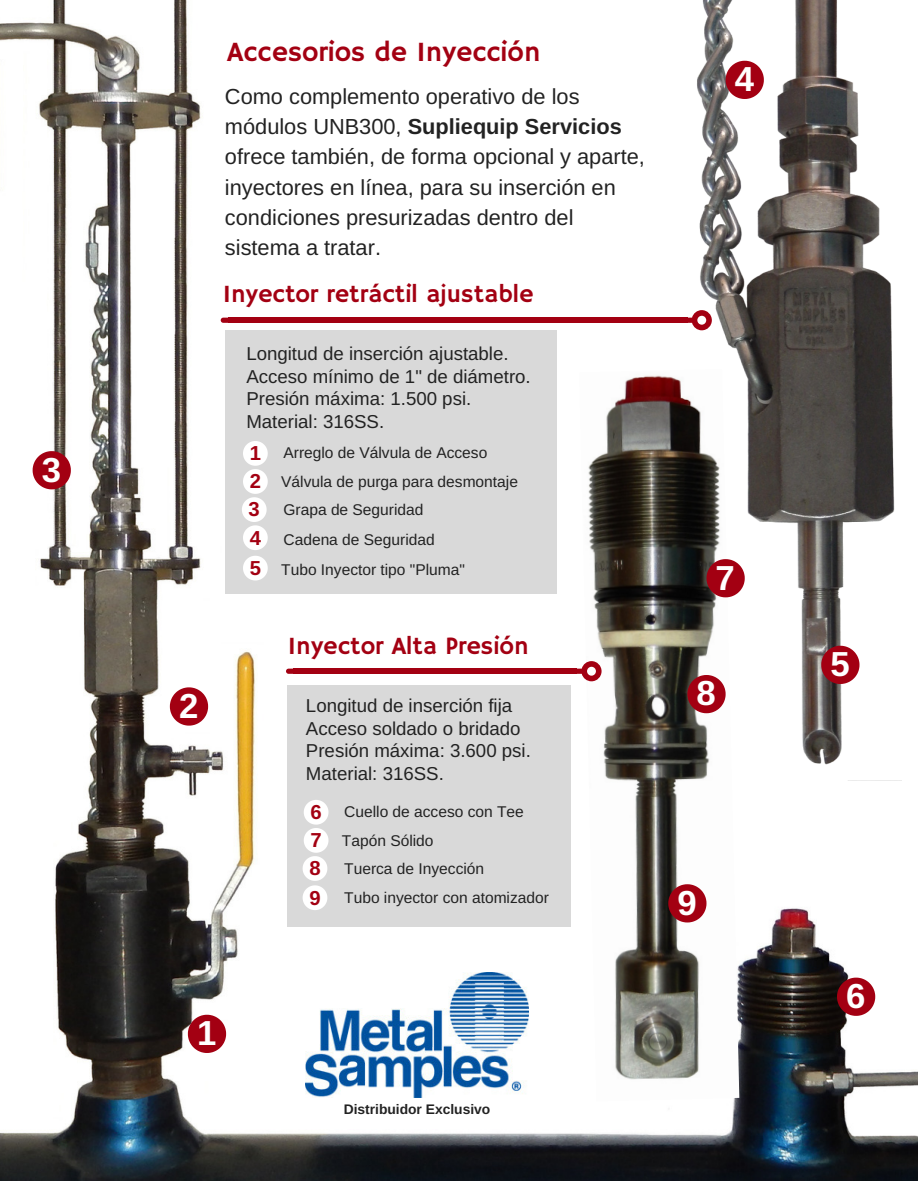
<style>
.page{position:relative;width:918px;height:1188px;background:#fff}
.page>*{position:absolute;margin:0;border:0;box-sizing:border-box;transform-origin:0 0}
.t1{font:700 34.8px "Arimo";color:#fff}
.t2{font:28.05px "Hammersmith One";color:#a30012}
.t3{font:24.9px "Hammersmith One";color:#a30012}
.t4{font:21.75px/30.3px "Arimo";color:#222}
.t5{font:18.75px/22.5px "Arimo";color:#222}
.t6{font:15.6px/29.2px "Arimo";color:#222}
.t7{font:700 13.8px "Arimo";color:#222}
.s1{font-weight:700}
.s2{font-weight:700;font-size:20.25px;color:#a30012}
</style>
<div class="page">
<img style="left:0;top:0;width:918px;height:1180px">
<img style="left:695px;top:0;width:207px;height:780px">
<div style="left:225px;top:331px;width:332px;height:263px;background:#d9d9d9"></div>
<img style="left:306px;top:972px;width:223px;height:126px">
<img style="left:579px;top:369px;width:160px;height:732px">
<svg style="left:221px;top:318px;width:7px;height:5px"></svg>
<div style="left:228px;top:318px;width:459px;height:5px;background:#a30012"></div>
<svg style="left:687px;top:310px;width:25px;height:20px"></svg>
<div style="left:697px;top:316px;width:9px;height:9px;background:#fff;border-radius:50%"></div>
<svg style="left:242px;top:441px;width:26px;height:109px"></svg>
<svg style="left:243px;top:556px;width:25px;height:24px"></svg>
<svg style="left:286px;top:669px;width:7px;height:5px"></svg>
<div style="left:293px;top:669px;width:284px;height:5px;background:#a30012"></div>
<svg style="left:577px;top:661px;width:25px;height:20px"></svg>
<div style="left:587px;top:667px;width:9px;height:9px;background:#fff;border-radius:50%"></div>
<svg style="left:188px;top:1015px;width:38px;height:38px"></svg>
<svg style="left:33px;top:451px;width:38px;height:38px"></svg>
<svg style="left:821px;top:646px;width:38px;height:38px"></svg>
<svg style="left:170px;top:687px;width:38px;height:39px"></svg>
<svg style="left:726px;top:61px;width:38px;height:38px"></svg>
<svg style="left:837px;top:978px;width:38px;height:38px"></svg>
<svg style="left:706px;top:559px;width:39px;height:38px"></svg>
<div style="left:287px;top:685px;width:283px;height:242px;background:#d9d9d9"></div>
<svg style="left:303px;top:800px;width:25px;height:110px"></svg>
<svg style="left:687px;top:675px;width:39px;height:38px"></svg>
<svg style="left:668px;top:884px;width:38px;height:38px"></svg>
<h1 class="t1" style="left:42px;top:450px;width:21px">3</h1>
<h1 class="t1" style="left:179px;top:686px;width:21px">2</h1>
<h2 class="t2" style="left:227px;top:36px;width:315px">Accesorios de Inyección</h2>
<h3 class="t4" style="left:225px;top:81px;width:421px">Como complemento operativo de los módulos UNB300, <span class="s1">Supliequip Servicios </span>ofrece también, de forma opcional y aparte, inyectores en línea, para su inserción en condiciones presurizadas dentro del sistema a tratar.</h3>
<h3 class="t3" style="left:223px;top:279px;width:312px">Inyector retráctil ajustable</h3>
<p class="t5" style="left:246px;top:343px;width:286px">Longitud de inserción ajustable.<br>Acceso mínimo de 1" de diámetro.<br>Presión máxima: 1.500 psi.<br>Material: 316SS.</p>
<p class="t6" style="left:249px;top:438px;width:271px"><span class="s2">1</span> Arreglo de Válvula de Acceso<br><span class="s2">2</span> Válvula de purga para desmontaje<br><span class="s2">3</span> Grapa de Seguridad<br><span class="s2">4</span> Cadena de Seguridad<br><span class="s2">5</span> Tubo Inyector tipo "Pluma"</p>
<h3 class="t3" style="left:288px;top:631px;width:242px">Inyector Alta Presión</h3>
<p class="t5" style="left:306px;top:695px;width:226px">Longitud de inserción fija<br>Acceso soldado o bridado<br>Presión máxima: 3.600 psi.<br>Material: 316SS.</p>
<p class="t6" style="left:309px;top:797px;width:241px;line-height:28.8px"><span class="s2">6</span> Cuello de acceso con Tee<br><span class="s2">7</span> Tapón Sólido<br><span class="s2">8</span> Tuerca de Inyección<br><span class="s2">9</span> Tubo inyector con atomizador</p>
<h1 class="t1" style="left:735px;top:60px;width:21px">4</h1>
<h1 class="t1" style="left:716px;top:558px;width:21px">7</h1>
<h1 class="t1" style="left:697px;top:674px;width:21px">8</h1>
<h1 class="t1" style="left:677px;top:883px;width:21px">9</h1>
<h1 class="t1" style="left:197px;top:1014px;width:21px">1</h1>
<p class="t7" style="left:344px;top:1101px;width:148px">Distribuidor Exclusivo</p>
<h1 class="t1" style="left:830px;top:645px;width:21px">5</h1>
<h1 class="t1" style="left:846px;top:977px;width:21px">6</h1>
</div>
